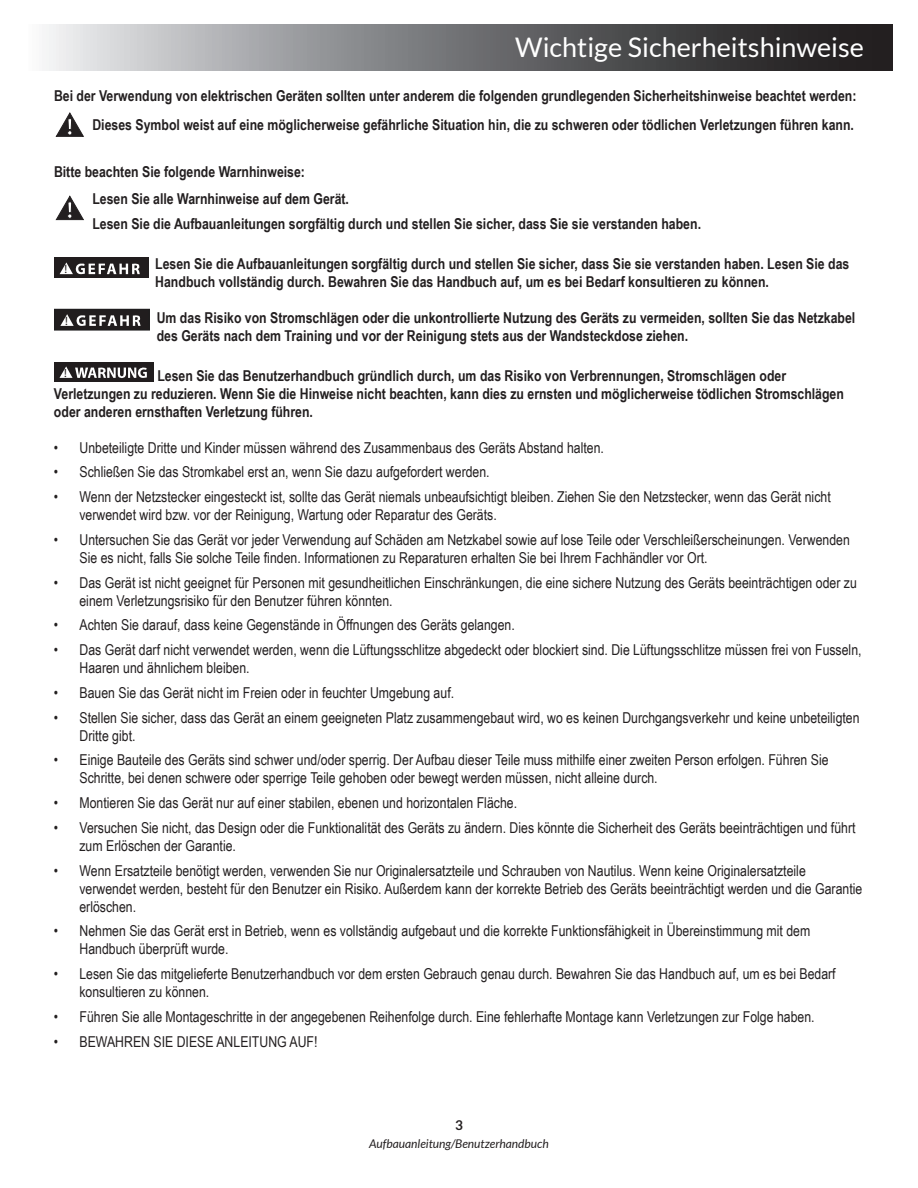
<style>
.page{position:relative;width:918px;height:1188px;background:#fff}
.page>*{position:absolute;margin:0;border:0;box-sizing:border-box;transform-origin:0 0}
.t1{font:27px "Lato";color:#fff}
.t2{font:15px/18px "Arial Narrow";color:#231f20}
.t3{font:700 15px/18px "Arial Narrow";color:#231f20}
.t4{font:700 13.5px "Lato";color:#231f20}
.t5{font:12.15px "Myriad Pro";color:#211d1e}
.t6{font:italic 12px "Lato";color:#231f20}
.t7{font:11.85px "Myriad Pro";color:#211d1e}
</style>
<div class="page">
<svg style="left:46px;top:24px;width:846px;height:46px;background:#777779"></svg>
<svg style="left:56px;top:112px;width:28px;height:25px"></svg>
<svg style="left:56px;top:196px;width:28px;height:24px"></svg>
<div style="left:54px;top:258px;width:94px;height:20px;background:#211d1e"></div>
<svg style="left:60px;top:262px;width:80px;height:12px"></svg>
<div style="left:55px;top:310px;width:94px;height:20px;background:#211d1e"></div>
<svg style="left:60px;top:314px;width:81px;height:12px"></svg>
<div style="left:54px;top:309px;width:96px;height:22px;border:2px solid #1f1d1e"></div>
<div style="left:54px;top:362px;width:100px;height:20px;background:#211d1e"></div>
<svg style="left:60px;top:366px;width:87px;height:12px"></svg>
<h1 class="t1" style="left:515px;top:32px;width:350px">Wichtige Sicherheitshinweise</h1>
<p class="t3" style="left:54px;top:81px;width:804px;line-height:28.7px;text-align:right">Bei der Verwendung von elektrischen Geräten sollten unter anderem die folgenden grundlegenden Sicherheitshinweise beachtet werden:<br>Dieses Symbol weist auf eine möglicherweise gefährliche Situation hin, die zu schweren oder tödlichen Verletzungen führen kann.</p>
<p class="t3" style="left:92px;top:157px;width:258px;line-height:27px;text-indent:-38px">Bitte beachten Sie folgende Warnhinweise:<br>Lesen Sie alle Warnhinweise auf dem Gerät.</p>
<p class="t3" style="left:92px;top:214px;width:610px">Lesen Sie die Aufbauanleitungen sorgfältig durch und stellen Sie sicher, dass Sie sie verstanden haben.</p>
<p class="t5" style="left:65px;top:262px;width:4px">!</p>
<p class="t3" style="left:155px;top:254px;width:696px">Lesen Sie die Aufbauanleitungen sorgfältig durch und stellen Sie sicher, dass Sie sie verstanden haben. Lesen Sie das<br>Handbuch vollständig durch. Bewahren Sie das Handbuch auf, um es bei Bedarf konsultieren zu können.</p>
<p class="t5" style="left:65px;top:314px;width:4px">!</p>
<p class="t3" style="left:157px;top:308px;width:700px">Um das Risiko von Stromschlägen oder die unkontrollierte Nutzung des Geräts zu vermeiden, sollten Sie das Netzkabel des Geräts nach dem Training und vor der Reinigung stets aus der Wandsteckdose ziehen.</p>
<p class="t7" style="left:64px;top:366px;width:4px">!</p>
<p class="t3" style="left:54px;top:366px;width:792px;text-indent:103px">Lesen Sie das Benutzerhandbuch gründlich durch, um das Risiko von Verbrennungen, Stromschlägen oder<br>Verletzungen zu reduzieren. Wenn Sie die Hinweise nicht beachten, kann dies zu ernsten und möglicherweise tödlichen Stromschlägen oder anderen ernsthaften Verletzung führen.</p>
<p class="t2" style="left:54px;top:438px;width:551px">• Unbeteiligte Dritte und Kinder müssen während des Zusammenbaus des Geräts Abstand halten.</p>
<p class="t2" style="left:54px;top:463px;width:437px">• Schließen Sie das Stromkabel erst an, wenn Sie dazu aufgefordert werden.</p>
<p class="t2" style="left:79px;top:487px;width:753px;text-indent:-26px">• Wenn der Netzstecker eingesteckt ist, sollte das Gerät niemals unbeaufsichtigt bleiben. Ziehen Sie den Netzstecker, wenn das Gerät nicht verwendet wird bzw. vor der Reinigung, Wartung oder Reparatur des Geräts.</p>
<p class="t2" style="left:79px;top:530px;width:772px;text-indent:-26px">• Untersuchen Sie das Gerät vor jeder Verwendung auf Schäden am Netzkabel sowie auf lose Teile oder Verschleißerscheinungen. Verwenden<br>Sie es nicht, falls Sie solche Teile finden. Informationen zu Reparaturen erhalten Sie bei Ihrem Fachhändler vor Ort.</p>
<p class="t2" style="left:79px;top:573px;width:779px;text-indent:-26px">• Das Gerät ist nicht geeignet für Personen mit gesundheitlichen Einschränkungen, die eine sichere Nutzung des Geräts beeinträchtigen oder zu einem Verletzungsrisiko für den Benutzer führen könnten.</p>
<p class="t2" style="left:54px;top:616px;width:462px">• Achten Sie darauf, dass keine Gegenstände in Öffnungen des Geräts gelangen.</p>
<p class="t2" style="left:79px;top:640px;width:784px;text-indent:-26px">• Das Gerät darf nicht verwendet werden, wenn die Lüftungsschlitze abgedeckt oder blockiert sind. Die Lüftungsschlitze müssen frei von Fusseln,<br>Haaren und ähnlichem bleiben.</p>
<p class="t2" style="left:54px;top:683px;width:402px">• Bauen Sie das Gerät nicht im Freien oder in feuchter Umgebung auf.</p>
<p class="t2" style="left:79px;top:708px;width:782px;text-indent:-26px">• Stellen Sie sicher, dass das Gerät an einem geeigneten Platz zusammengebaut wird, wo es keinen Durchgangsverkehr und keine unbeteiligten<br>Dritte gibt.</p>
<p class="t2" style="left:79px;top:751px;width:751px;text-indent:-26px">• Einige Bauteile des Geräts sind schwer und/oder sperrig. Der Aufbau dieser Teile muss mithilfe einer zweiten Person erfolgen. Führen Sie<br>Schritte, bei denen schwere oder sperrige Teile gehoben oder bewegt werden müssen, nicht alleine durch.</p>
<p class="t2" style="left:54px;top:793px;width:465px">• Montieren Sie das Gerät nur auf einer stabilen, ebenen und horizontalen Fläche.</p>
<p class="t2" style="left:79px;top:818px;width:778px;text-indent:-25px">• Versuchen Sie nicht, das Design oder die Funktionalität des Geräts zu ändern. Dies könnte die Sicherheit des Geräts beeinträchtigen und führt zum Erlöschen der Garantie.</p>
<p class="t2" style="left:79px;top:861px;width:784px;text-indent:-25px">• Wenn Ersatzteile benötigt werden, verwenden Sie nur Originalersatzteile und Schrauben von Nautilus. Wenn keine Originalersatzteile verwendet werden, besteht für den Benutzer ein Risiko. Außerdem kann der korrekte Betrieb des Geräts beeinträchtigt werden und die Garantie erlöschen.</p>
<p class="t2" style="left:79px;top:922px;width:732px;text-indent:-25px">• Nehmen Sie das Gerät erst in Betrieb, wenn es vollständig aufgebaut und die korrekte Funktionsfähigkeit in Übereinstimmung mit dem<br>Handbuch überprüft wurde.</p>
<p class="t2" style="left:79px;top:964px;width:758px;text-indent:-25px">• Lesen Sie das mitgelieferte Benutzerhandbuch vor dem ersten Gebrauch genau durch. Bewahren Sie das Handbuch auf, um es bei Bedarf konsultieren zu können.</p>
<p class="t2" style="left:54px;top:1007px;width:762px">• Führen Sie alle Montageschritte in der angegebenen Reihenfolge durch. Eine fehlerhafte Montage kann Verletzungen zur Folge haben.</p>
<p class="t2" style="left:54px;top:1032px;width:265px">• BEWAHREN SIE DIESE ANLEITUNG AUF!</p>
<p class="t4" style="left:455px;top:1117px;width:9px">3</p>
<p class="t6" style="left:369px;top:1137px;width:181px">Aufbauanleitung/Benutzerhandbuch</p>
</div>
